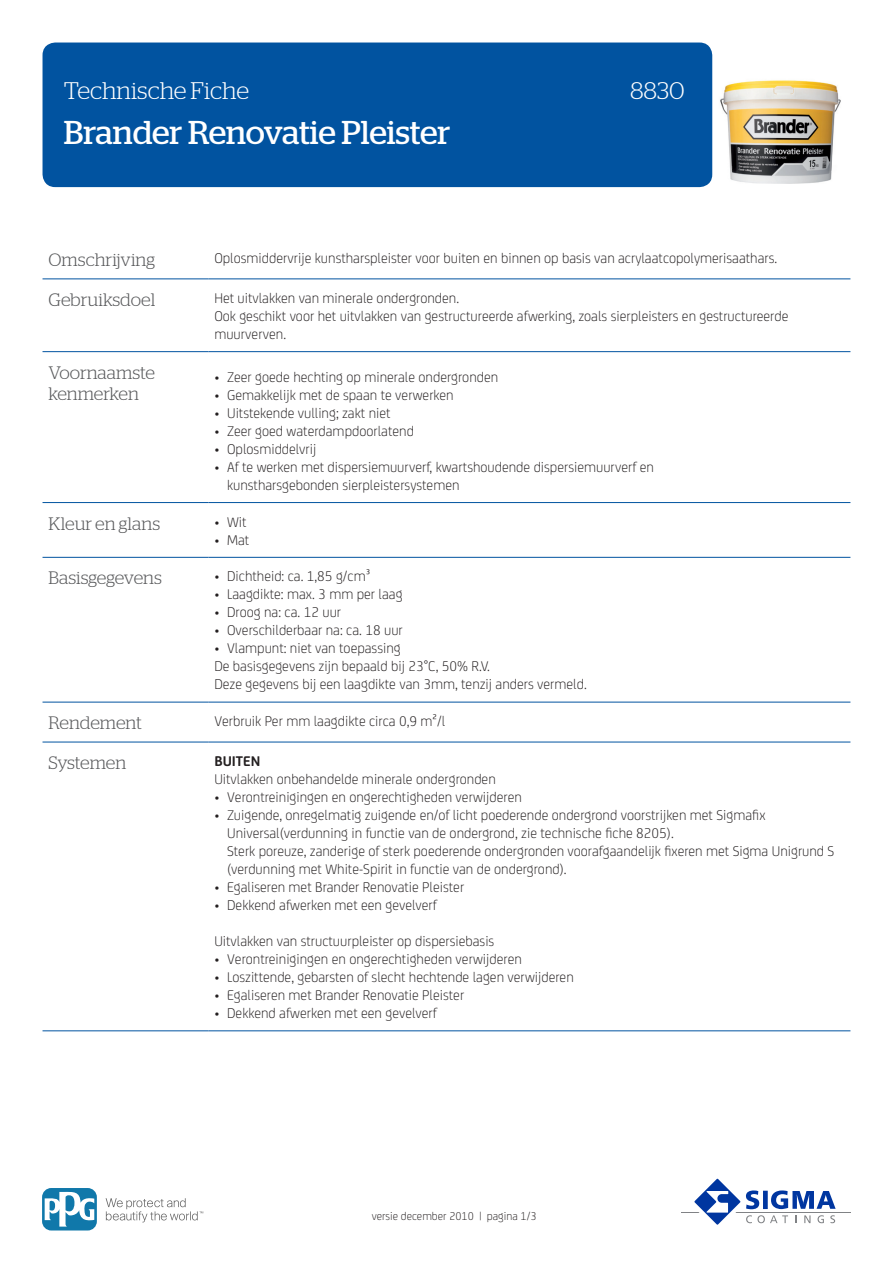
<style>
.page{position:relative;width:893px;height:1263px;background:#fff}
.page>*{position:absolute;margin:0;border:0;box-sizing:border-box;transform-origin:0 0}
.t1{font:33px "Stag";letter-spacing:-.005em;color:#fff}
.RH1{font:300 24px "Stag";color:#fff}
.KOP{font:300 18px/21.6px "Stag";color:#57585a}
.BODY{font:300 15px/18px "FS Joey";color:#231f20}
.t2{font:300 12px "FS Joey";color:#231f20}
.s1{font-weight:700}
</style>
<div class="page">
<div style="left:43px;top:43px;width:669px;height:144px;background:#0153a0;border-radius:13px"></div>
<hr style="left:681px;top:1211px;width:169px;height:1px;background:#808285">
<svg style="left:689px;top:1178px;width:147px;height:47px"></svg>
<svg style="left:106px;top:1198px;width:97px;height:24px"></svg>
<svg style="left:43px;top:1188px;width:54px;height:42px"></svg>
<svg style="left:45px;top:1191px;width:49px;height:35px"></svg>
<hr style="left:43px;top:278px;width:165px;height:1px;background:#0153a0">
<hr style="left:208px;top:278px;width:642px;height:1px;background:#0153a0">
<hr style="left:43px;top:351px;width:165px;height:1px;background:#0153a0">
<hr style="left:208px;top:351px;width:642px;height:1px;background:#0153a0">
<hr style="left:43px;top:502px;width:165px;height:1px;background:#0153a0">
<hr style="left:208px;top:502px;width:642px;height:1px;background:#0153a0">
<hr style="left:43px;top:557px;width:165px;height:1px;background:#0153a0">
<hr style="left:208px;top:557px;width:642px;height:1px;background:#0153a0">
<hr style="left:43px;top:702px;width:165px;height:1px;background:#0153a0">
<hr style="left:208px;top:702px;width:642px;height:1px;background:#0153a0">
<hr style="left:43px;top:742px;width:165px;height:1px;background:#0153a0">
<hr style="left:208px;top:742px;width:642px;height:1px;background:#0153a0">
<hr style="left:43px;top:1030px;width:165px;height:1px;background:#0153a0">
<hr style="left:208px;top:1030px;width:642px;height:1px;background:#0153a0">
<img style="left:720px;top:80px;width:121px;height:104px">
<p class="RH1" style="left:64px;top:77px;width:187px">Technische Fiche</p>
<p class="RH1" style="left:630px;top:77px;width:56px">8830</p>
<p class="t1" style="left:64px;top:114px;width:388px">Brander Renovatie Pleister</p>
<p class="KOP" style="left:49px;top:249px;width:108px">Omschrijving</p>
<p class="BODY" style="left:214px;top:248px;width:564px">Oplosmiddervrije kunstharspleister voor buiten en binnen op basis van acrylaatcopolymerisaathars.</p>
<p class="KOP" style="left:49px;top:289px;width:108px">Gebruiksdoel</p>
<p class="BODY" style="left:214px;top:288px;width:576px">Het uitvlakken van minerale ondergronden.<br>Ook geschikt voor het uitvlakken van gestructureerde afwerking, zoals sierpleisters en gestructureerde muurverven.</p>
<p class="KOP" style="left:49px;top:361px;width:108px">Voornaamste kenmerken</p>
<p class="BODY" style="left:214px;top:367px;width:285px">• Zeer goede hechting op minerale ondergronden</p>
<p class="BODY" style="left:214px;top:385px;width:241px">• Gemakkelijk met de spaan te verwerken</p>
<p class="BODY" style="left:214px;top:403px;width:178px">• Uitstekende vulling; zakt niet</p>
<p class="BODY" style="left:214px;top:421px;width:201px">• Zeer goed waterdampdoorlatend</p>
<p class="BODY" style="left:214px;top:439px;width:104px">• Oplosmiddelvrij</p>
<p class="BODY" style="left:227px;top:457px;width:428px;text-indent:-13px">• Af te werken met dispersiemuurverf, kwartshoudende dispersiemuurverf en kunstharsgebonden sierpleistersystemen</p>
<p class="KOP" style="left:49px;top:512px;width:113px">Kleur en glans</p>
<p class="BODY" style="left:214px;top:512px;width:34px">• Wit</p>
<p class="BODY" style="left:214px;top:530px;width:36px">• Mat</p>
<p class="KOP" style="left:49px;top:567px;width:115px">Basisgegevens</p>
<p class="BODY" style="left:214px;top:566px;width:157px">• Dichtheid: ca. 1,85 g/cm³</p>
<p class="BODY" style="left:214px;top:584px;width:190px">• Laagdikte: max. 3 mm per laag</p>
<p class="BODY" style="left:214px;top:602px;width:128px">• Droog na: ca. 12 uur</p>
<p class="BODY" style="left:214px;top:620px;width:190px">• Overschilderbaar na: ca. 18 uur</p>
<p class="BODY" style="left:214px;top:638px;width:188px">• Vlampunt: niet van toepassing</p>
<p class="BODY" style="left:214px;top:656px;width:374px">De basisgegevens zijn bepaald bij 23°C, 50% R.V.<br>Deze gegevens bij een laagdikte van 3mm, tenzij anders vermeld.</p>
<p class="KOP" style="left:49px;top:712px;width:95px">Rendement</p>
<p class="BODY" style="left:214px;top:711px;width:232px">Verbruik Per mm laagdikte circa 0,9 m²/l</p>
<p class="KOP" style="left:49px;top:752px;width:79px">Systemen</p>
<p class="BODY" style="left:214px;top:751px;width:283px"><span class="s1">BUITEN<br></span>Uitvlakken onbehandelde minerale ondergronden</p>
<p class="BODY" style="left:214px;top:787px;width:309px">• Verontreinigingen en ongerechtigheden verwijderen</p>
<p class="BODY" style="left:227px;top:805px;width:609px;text-indent:-13px">• Zuigende, onregelmatig zuigende en/of licht poederende ondergrond voorstrijken met Sigmafix Universal(verdunning in functie van de ondergrond, zie technische fiche 8205).<br>Sterk poreuze, zanderige of sterk poederende ondergronden voorafgaandelijk fixeren met Sigma Unigrund S (verdunning met White-Spirit in functie van de ondergrond).</p>
<p class="BODY" style="left:214px;top:877px;width:251px">• Egaliseren met Brander Renovatie Pleister</p>
<p class="BODY" style="left:214px;top:895px;width:224px">• Dekkend afwerken met een gevelverf</p>
<p class="BODY" style="left:214px;top:931px;width:281px">Uitvlakken van structuurpleister op dispersiebasis</p>
<p class="BODY" style="left:214px;top:949px;width:309px">• Verontreinigingen en ongerechtigheden verwijderen</p>
<p class="BODY" style="left:214px;top:967px;width:361px">• Loszittende, gebarsten of slecht hechtende lagen verwijderen</p>
<p class="BODY" style="left:214px;top:985px;width:251px">• Egaliseren met Brander Renovatie Pleister</p>
<p class="BODY" style="left:214px;top:1003px;width:224px">• Dekkend afwerken met een gevelverf</p>
<p class="t2" style="left:372px;top:1208px;width:166px">versie december 2010 | pagina 1/3</p>
</div>
